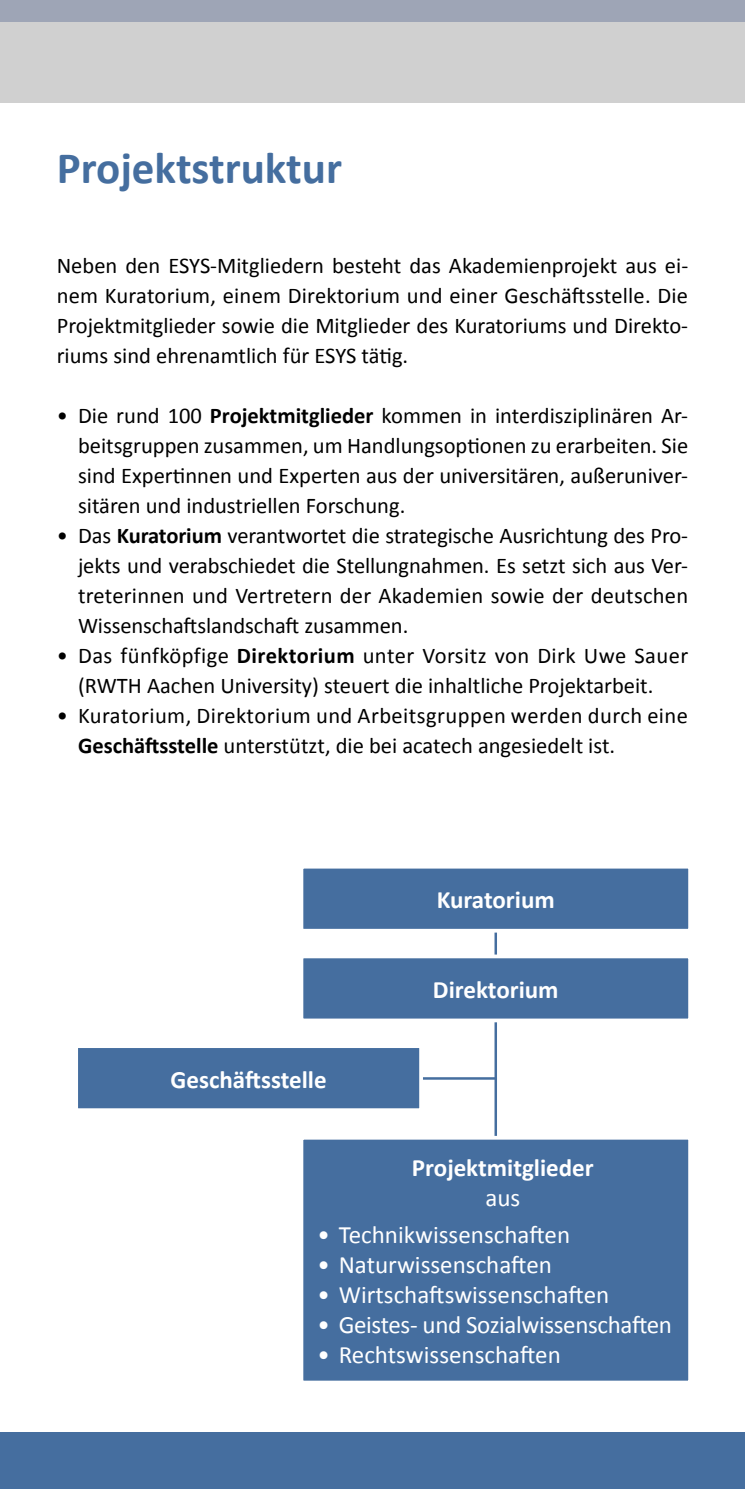
<style>
.page{position:relative;width:745px;height:1489px;background:#fff}
.page>*{position:absolute;margin:0;border:0;box-sizing:border-box;transform-origin:0 0}
.t1{font:700 45px "Calibri";color:#456e9f}
.t2{font:25px "Calibri";color:#fff}
.t3{font:700 25px "Calibri";color:#fff}
.t4{font:22.5px/30px "Calibri";color:#000;text-align:justify}
.s1{font-weight:700}
</style>
<div class="page">
<div style="left:0;top:0;width:744px;height:103px;background:#d0d0d0"></div>
<div style="left:0;top:0;width:744px;height:21px;background:#9ea5b6"></div>
<div style="left:0;top:1431px;width:744px;height:57px;background:#456e9f"></div>
<hr style="left:494px;top:911px;width:2px;height:263px;background:#456e9f">
<hr style="left:390px;top:1077px;width:106px;height:2px;background:#456e9f">
<svg style="left:303px;top:868px;width:386px;height:66px;background:#557aa7"></svg>
<svg style="left:303px;top:952px;width:386px;height:72px"></svg>
<div style="left:303px;top:1133px;width:386px;height:248px;background:#456e9f"></div>
<div style="left:78px;top:1048px;width:346px;height:61px;background:#456e9f"></div>
<h1 class="t1" style="left:57px;top:140px;width:287px">Projektstruktur</h1>
<p class="t4" style="left:57px;top:250px;width:632px">Neben den ESYS-Mitgliedern besteht das Akademienprojekt aus ei&shy;nem Kuratorium, einem Direktorium und einer Geschäftsstelle. Die Projektmitglieder sowie die Mitglieder des Kuratoriums und Direkto&shy;riums sind ehrenamtlich für ESYS tätig.</p>
<p class="t4" style="left:78px;top:400px;width:611px;text-indent:-21px">• Die rund 100 <span class="s1">Projektmitglieder</span> kommen in interdisziplinären Ar&shy;beitsgruppen zusammen, um Handlungsoptionen zu erarbeiten. Sie sind Expertinnen und Experten aus der universitären, außeruniver&shy;sitären und industriellen Forschung.</p>
<p class="t4" style="left:78px;top:520px;width:611px;text-indent:-21px">• Das <span class="s1">Kuratorium</span> verantwortet die strategische Ausrichtung des Pro&shy;jekts und verabschiedet die Stellungnahmen. Es setzt sich aus Ver&shy;treterinnen und Vertretern der Akademien sowie der deutschen Wissenschaftslandschaft zusammen.</p>
<p class="t4" style="left:57px;top:640px;width:632px;text-align:center">• Das fünfköpfige <span class="s1">Direktorium</span> unter Vorsitz von Dirk Uwe Sauer (RWTH Aachen University) steuert die inhaltliche Projektarbeit.</p>
<p class="t4" style="left:78px;top:700px;width:611px;text-indent:-21px">• Kuratorium, Direktorium und Arbeitsgruppen werden durch eine<br><span class="s1">Geschäftsstelle</span> unterstützt, die bei acatech angesiedelt ist.</p>
<p class="t3" style="left:436px;top:884px;width:119px">Kuratorium</p>
<p class="t3" style="left:170px;top:1063px;width:157px">Geschäftsstelle</p>
<p class="t3" style="left:432px;top:973px;width:127px">Direktorium</p>
<p class="t3" style="left:411px;top:1152px;width:183px">Projektmitglieder</p>
<p class="t2" style="left:485px;top:1182px;width:36px">aus</p>
<p class="t2" style="left:317px;top:1219px;width:254px">• Technikwissenschaften</p>
<p class="t2" style="left:317px;top:1249px;width:236px">• Naturwissenschaften</p>
<p class="t2" style="left:317px;top:1279px;width:293px">• Wirtschaftswissenschaften</p>
<p class="t2" style="left:317px;top:1309px;width:356px">• Geistes- und Sozialwissenschaften</p>
<p class="t2" style="left:317px;top:1339px;width:245px">• Rechtswissenschaften</p>
</div>
